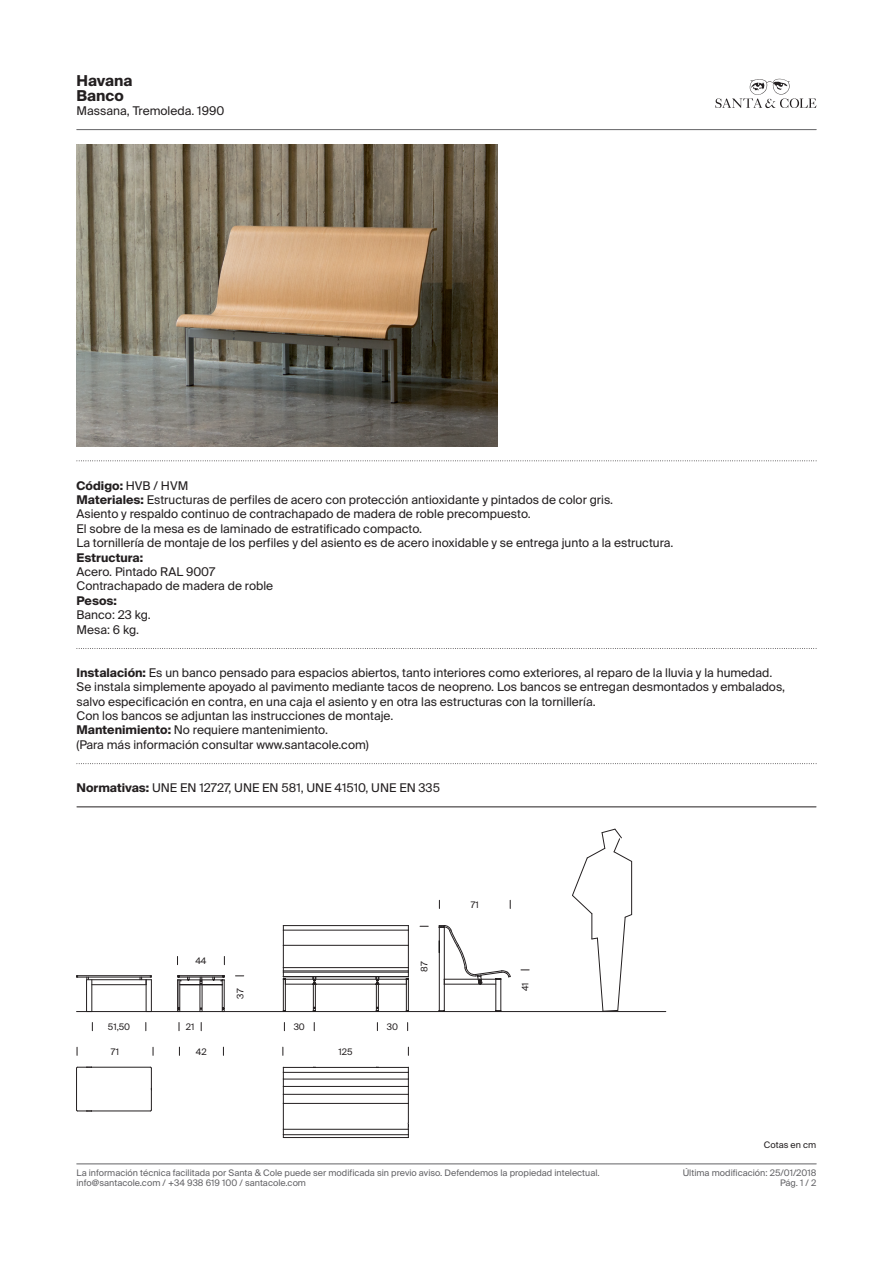
<style>
.page{position:relative;width:893px;height:1263px;background:#fff}
.page>*{position:absolute;margin:0;border:0;box-sizing:border-box;transform-origin:0 0}
.t1{font:700 15px/14.4px "Suisse Intl";color:#231f20}
.t2{font:12px "Suisse Intl";color:#231f20}
.t3{font:700 12px "Suisse Intl";color:#231f20}
.t4{font:9px/10.8px "Suisse Intl";color:#636366}
.t5{font:9px "Suisse Intl";color:#231f20}
.s1{font-weight:400}
.s2{font-weight:700}
</style>
<div class="page">
<svg style="left:715px;top:79px;width:101px;height:29px"></svg>
<hr style="left:77px;top:129px;width:739px;height:1px;background:#636366">
<hr style="left:77px;top:1163px;width:739px;height:1px;background:#636366">
<svg style="left:77px;top:460px;width:740px;height:1px"></svg>
<svg style="left:77px;top:648px;width:740px;height:1px"></svg>
<svg style="left:77px;top:763px;width:740px;height:1px"></svg>
<hr style="left:77px;top:806px;width:739px;height:1px;background:#231f20">
<img style="left:77px;top:144px;width:421px;height:302px">
<hr style="left:283px;top:1072px;width:125px;height:1px;background:#231f20">
<hr style="left:283px;top:1067px;width:125px;height:1px;background:#231f20">
<hr style="left:283px;top:1079px;width:125px;height:1px;background:#231f20">
<hr style="left:283px;top:1086px;width:125px;height:1px;background:#231f20">
<hr style="left:283px;top:1094px;width:125px;height:1px;background:#231f20">
<hr style="left:283px;top:1103px;width:125px;height:1px;background:#231f20">
<hr style="left:283px;top:1129px;width:125px;height:1px;background:#231f20">
<hr style="left:283px;top:1134px;width:125px;height:1px;background:#231f20">
<hr style="left:283px;top:1137px;width:125px;height:1px;background:#231f20">
<svg style="left:283px;top:1068px;width:1px;height:69px"></svg>
<svg style="left:408px;top:1067px;width:1px;height:70px"></svg>
<hr style="left:501px;top:979px;width:1px;height:32px;background:#231f20">
<hr style="left:496px;top:979px;width:1px;height:32px;background:#231f20">
<hr style="left:444px;top:927px;width:1px;height:84px;background:#231f20">
<hr style="left:439px;top:927px;width:1px;height:84px;background:#231f20">
<svg style="left:439px;top:925px;width:72px;height:60px"></svg>
<svg style="left:572px;top:828px;width:60px;height:183px"></svg>
<hr style="left:283px;top:971px;width:125px;height:1px;background:#231f20">
<hr style="left:285px;top:984px;width:121px;height:1px;background:#231f20">
<hr style="left:285px;top:979px;width:121px;height:1px;background:#231f20">
<hr style="left:408px;top:979px;width:1px;height:32px;background:#231f20">
<hr style="left:406px;top:979px;width:1px;height:32px;background:#231f20">
<hr style="left:285px;top:979px;width:1px;height:32px;background:#231f20">
<hr style="left:283px;top:979px;width:1px;height:32px;background:#231f20">
<hr style="left:283px;top:972px;width:125px;height:1px;background:#231f20">
<hr style="left:283px;top:976px;width:125px;height:1px;background:#231f20">
<hr style="left:283px;top:967px;width:125px;height:1px;background:#231f20">
<hr style="left:283px;top:945px;width:125px;height:1px;background:#231f20">
<hr style="left:283px;top:930px;width:125px;height:1px;background:#231f20">
<hr style="left:283px;top:925px;width:125px;height:1px;background:#231f20">
<svg style="left:313px;top:977px;width:4px;height:34px"></svg>
<svg style="left:406px;top:925px;width:3px;height:59px"></svg>
<svg style="left:376px;top:977px;width:4px;height:34px"></svg>
<svg style="left:283px;top:925px;width:3px;height:59px"></svg>
<hr style="left:77px;top:1011px;width:589px;height:1px;background:#231f20">
<hr style="left:78px;top:1111px;width:72px;height:1px;background:#231f20">
<hr style="left:76px;top:1068px;width:1px;height:42px;background:#231f20">
<hr style="left:78px;top:1067px;width:72px;height:1px;background:#231f20">
<hr style="left:151px;top:1068px;width:1px;height:42px;background:#231f20">
<svg style="left:86px;top:1110px;width:6px;height:2px"></svg>
<hr style="left:92px;top:984px;width:54px;height:1px;background:#231f20">
<hr style="left:87px;top:979px;width:64px;height:1px;background:#231f20">
<hr style="left:151px;top:980px;width:1px;height:31px;background:#231f20">
<hr style="left:146px;top:980px;width:1px;height:31px;background:#231f20">
<hr style="left:92px;top:980px;width:1px;height:31px;background:#231f20">
<hr style="left:86px;top:980px;width:1px;height:31px;background:#231f20">
<svg style="left:140px;top:975px;width:12px;height:10px"></svg>
<hr style="left:78px;top:977px;width:72px;height:1px;background:#231f20">
<hr style="left:78px;top:975px;width:72px;height:1px;background:#231f20">
<svg style="left:178px;top:975px;width:47px;height:37px"></svg>
<p class="t1" style="left:77px;top:74px;width:57px">Havana<br>Banco</p>
<p class="t2" style="left:77px;top:104px;width:149px">Massana, Tremoleda. 1990</p>
<p class="t3" style="left:77px;top:478px;width:113px">Código: <span class="s1">HVB / HVM</span></p>
<p class="t2" style="left:77px;top:493px;width:538px"><span class="s2">Materiales:</span> Estructuras de perfiles de acero con protección antioxidante y pintados de color gris.</p>
<p class="t2" style="left:77px;top:507px;width:456px">Asiento y respaldo continuo de contrachapado de madera de roble precompuesto.</p>
<p class="t2" style="left:77px;top:522px;width:347px">El sobre de la mesa es de laminado de estratificado compacto.</p>
<p class="t2" style="left:77px;top:536px;width:598px">La tornillería de montaje de los perfiles y del asiento es de acero inoxidable y se entrega junto a la estructura.</p>
<p class="t3" style="left:77px;top:550px;width:68px">Estructura:</p>
<p class="t2" style="left:77px;top:565px;width:140px">Acero. Pintado RAL 9007</p>
<p class="t2" style="left:77px;top:579px;width:198px">Contrachapado de madera de roble</p>
<p class="t3" style="left:77px;top:594px;width:42px">Pesos:</p>
<p class="t2" style="left:77px;top:608px;width:76px">Banco: 23 kg.</p>
<p class="t2" style="left:77px;top:622px;width:64px">Mesa: 6 kg.</p>
<p class="t2" style="left:77px;top:666px;width:697px"><span class="s2">Instalación:</span> Es un banco pensado para espacios abiertos, tanto interiores como exteriores, al reparo de la lluvia y la humedad.</p>
<p class="t2" style="left:77px;top:680px;width:710px">Se instala simplemente apoyado al pavimento mediante tacos de neopreno. Los bancos se entregan desmontados y embalados,</p>
<p class="t2" style="left:77px;top:694px;width:521px">salvo especificación en contra, en una caja el asiento y en otra las estructuras con la tornillería.</p>
<p class="t2" style="left:77px;top:709px;width:318px">Con los bancos se adjuntan las instrucciones de montaje.</p>
<p class="t2" style="left:77px;top:723px;width:253px"><span class="s2">Mantenimiento:</span> No requiere mantenimiento.</p>
<p class="t2" style="left:77px;top:738px;width:294px">(Para más información consultar www.santacole.com)</p>
<p class="t2" style="left:77px;top:781px;width:365px"><span class="s2">Normativas:</span> UNE EN 12727, UNE EN 581, UNE 41510, UNE EN 335</p>
<p class="t5" style="left:108px;top:1022px;width:24px">51,50</p>
<p class="t5" style="left:111px;top:1047px;width:10px">71</p>
<p class="t5" style="left:195px;top:956px;width:13px">44</p>
<p class="t5" style="left:186px;top:1022px;width:10px">21</p>
<p class="t5" style="left:196px;top:1047px;width:12px">42</p>
<p class="t5" style="left:235px;top:998px;width:11px;rotate:-90deg">37</p>
<p class="t5" style="left:294px;top:1022px;width:13px">30</p>
<p class="t5" style="left:387px;top:1022px;width:13px">30</p>
<p class="t5" style="left:339px;top:1046px;width:16px">125</p>
<p class="t5" style="left:419px;top:972px;width:12px;rotate:-90deg">87</p>
<p class="t5" style="left:471px;top:900px;width:10px">71</p>
<p class="t5" style="left:520px;top:991px;width:10px;rotate:-90deg">41</p>
<p class="t5" style="left:764px;top:1140px;width:54px">Cotas en cm</p>
<p class="t4" style="left:77px;top:1167px;width:525px">La información técnica facilitada por Santa &amp; Cole puede ser modificada sin previo aviso. Defendemos la propiedad intelectual. info@santacole.com / +34 938 619 100 / santacole.com</p>
<p class="t4" style="left:683px;top:1167px;width:135px">Última modificación: 25/01/2018</p>
<p class="t4" style="left:780px;top:1178px;width:38px">Pág. 1 / 2</p>
</div>
